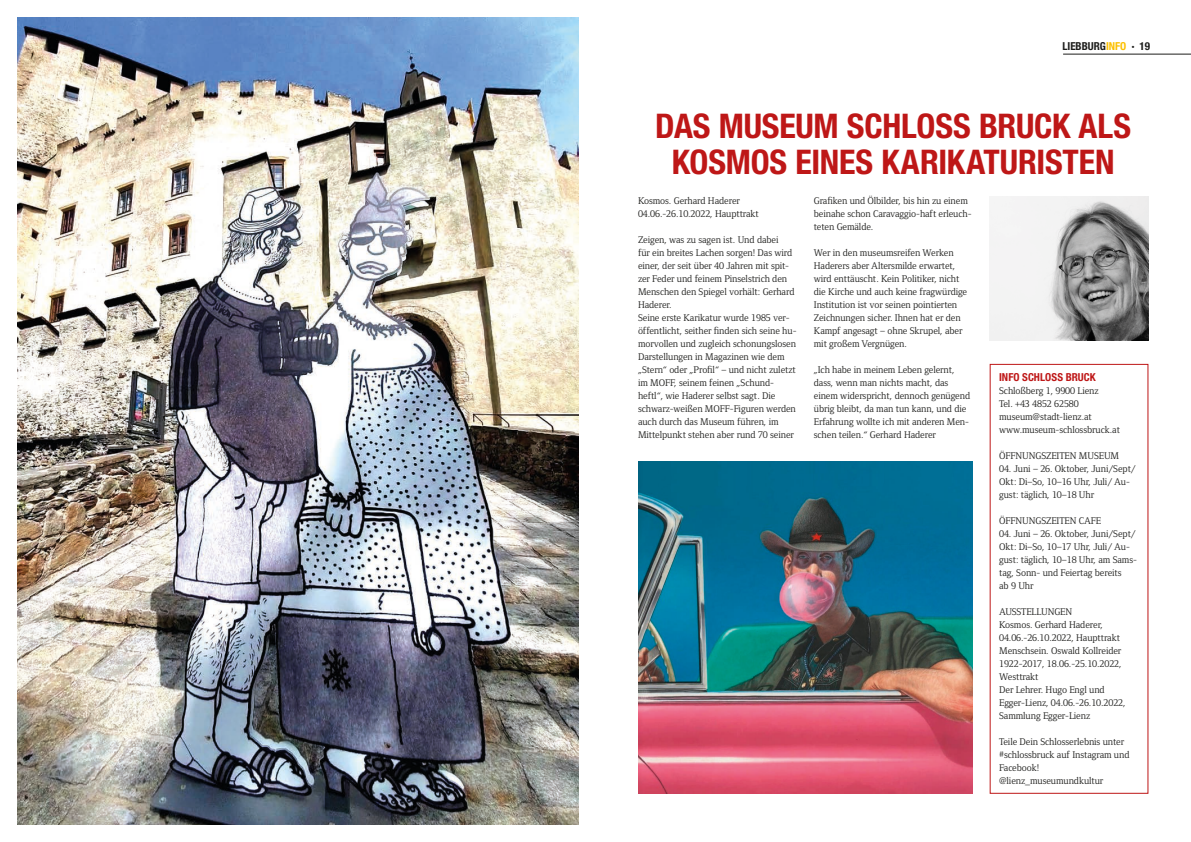
<style>
.page{position:relative;width:1191px;height:842px;background:#fff}
.page>*{position:absolute;margin:0;border:0;box-sizing:border-box;transform-origin:0 0}
.t1{font:700 condensed 34px/36px "Helvetica Neue LT Std";letter-spacing:-.005em;color:#be1717;text-align:center}
.t2{font:700 condensed 11px "Helvetica Neue LT Std";letter-spacing:.005em;color:#be1717}
.t3{font:700 condensed 11px "Helvetica Neue LT Std";color:#1d1d1b}
.t4{font:10px/13px "Foundry Form Serif";letter-spacing:-.01em;color:#1d1d1b}
.s1{color:#fcc000}
</style>
<div class="page">
<hr style="left:1063px;top:54px;width:128px;height:1px;background:#1d1d1b">
<img style="left:638px;top:461px;width:334px;height:333px">
<img style="left:989px;top:196px;width:159px;height:144px">
<img style="left:17px;top:17px;width:561px;height:808px">
<p class="t3" style="left:1062px;top:40px;width:89px">LIEBBURG<span class="s1">INFO</span> · 19</p>
<h1 class="t1" style="left:655px;top:107px;width:477px">DAS MUSEUM SCHLOSS BRUCK ALS<br>KOSMOS EINES KARIKATURISTEN</h1>
<p class="t4" style="left:638px;top:194px;width:122px">Kosmos. Gerhard Haderer<br>04.06.-26.10.2022, Haupttrakt</p>
<p class="t4" style="left:638px;top:233px;width:160px">Zeigen, was zu sagen ist. Und dabei<br>für ein breites Lachen sorgen! Das wird einer, der seit über 40 Jahren mit spit&shy;zer Feder und feinem Pinselstrich den Menschen den Spiegel vorhält: Gerhard Haderer.<br>Seine erste Karikatur wurde 1985 ver&shy;öffentlicht, seither finden sich seine hu&shy;morvollen und zugleich schonungslosen Darstellungen in Magazinen wie dem „Stern“ oder „Profil“ – und nicht zuletzt im MOFF, seinem feinen „Schund&shy;heftl“, wie Haderer selbst sagt. Die schwarz-weißen MOFF-Figuren werden auch durch das Museum führen, im Mittelpunkt stehen aber rund 70 seiner</p>
<p class="t4" style="left:814px;top:194px;width:159px">Grafiken und Ölbilder, bis hin zu einem beinahe schon Caravaggio-haft erleuch&shy;teten Gemälde.</p>
<p class="t4" style="left:814px;top:246px;width:155px">Wer in den museumsreifen Werken Haderers aber Altersmilde erwartet, wird enttäuscht. Kein Politiker, nicht die Kirche und auch keine fragwürdige Institution ist vor seinen pointierten Zeichnungen sicher. Ihnen hat er den Kampf angesagt – ohne Skrupel, aber mit großem Vergnügen.</p>
<p class="t4" style="left:814px;top:363px;width:158px">„Ich habe in meinem Leben gelernt, dass, wenn man nichts macht, das einem widerspricht, dennoch genügend übrig bleibt, da man tun kann, und die Erfahrung wollte ich mit anderen Men&shy;schen teilen.“ Gerhard Haderer</p>
<p class="t2" style="left:999px;top:371px;width:98px">INFO SCHLOSS BRUCK</p>
<p class="t4" style="left:999px;top:384px;width:122px">Schloßberg 1, 9900 Lienz<br>Tel. +43 4852 62580 museum@stadt-lienz.at www.museum-schlossbruck.at</p>
<p class="t4" style="left:999px;top:449px;width:122px">ÖFFNUNGSZEITEN MUSEUM</p>
<p class="t4" style="left:999px;top:462px;width:138px">04. Juni – 26. Oktober, Juni/Sept/<br>Okt: Di–So, 10–16 Uhr, Juli/ Au&shy;gust: täglich, 10–18 Uhr</p>
<p class="t4" style="left:999px;top:514px;width:103px">ÖFFNUNGSZEITEN CAFE</p>
<p class="t4" style="left:999px;top:527px;width:139px">04. Juni – 26. Oktober, Juni/Sept/<br>Okt: Di–So, 10–17 Uhr, Juli/ Au&shy;gust: täglich, 10–18 Uhr, am Sams&shy;tag, Sonn- und Feiertag bereits<br>ab 9 Uhr</p>
<p class="t4" style="left:999px;top:605px;width:128px">AUSSTELLUNGEN<br>Kosmos. Gerhard Haderer,<br>04.06.-26.10.2022, Haupttrakt<br>Menschsein. Oswald Kollreider<br>1922-2017, 18.06.-25.10.2022,<br>Westtrakt<br>Der Lehrer. Hugo Engl und<br>Egger-Lienz, 04.06.-26.10.2022,<br>Sammlung Egger-Lienz</p>
<p class="t4" style="left:999px;top:735px;width:132px">Teile Dein Schlosserlebnis unter #schlossbruck auf Instagram und<br>Facebook! @lienz_museumundkultur</p>
</div>
